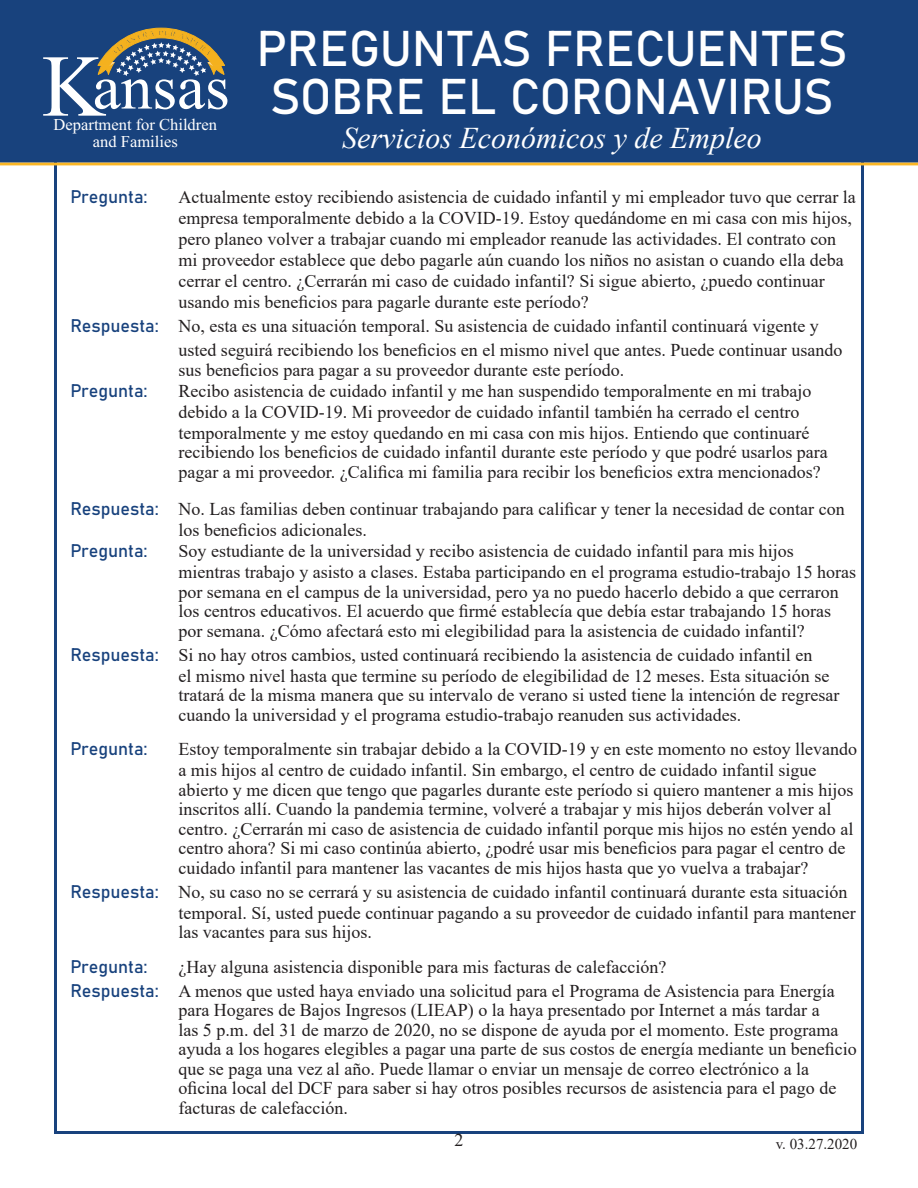
<style>
.page{position:relative;width:918px;height:1188px;background:#fff}
.page>*{position:absolute;margin:0;border:0;box-sizing:border-box;transform-origin:0 0}
.t1{font:49.5px/48px "Bahnschrift";letter-spacing:-.01em;color:#fff}
.t2{font:italic 30px "Times New Roman";color:#fff}
.t3{font:18px/19.8px "Times New Roman";color:#231f20}
.t4{font:18px "Bahnschrift";color:#18427d}
.t5{font:16.5px/16.6px "Times New Roman";color:#fff;text-align:center}
.t6{font:15px "Times New Roman";color:#231f20}
.s1{font-family:"Bahnschrift";color:#18427d}
</style>
<div class="page">
<hr style="left:0;top:162px;width:918px;height:3px;background:#fbb725">
<div style="left:0;top:0;width:918px;height:162px;background:#18427d"></div>
<svg style="left:43px;top:28px;width:184px;height:88px;background:#5d738d"></svg>
<p class="t5" style="left:54px;top:118px;width:165px">Department for Children and Families</p>
<p class="t1" style="left:257px;top:24px;width:593px">PREGUNTAS FRECUENTES<br>SOBRE EL CORONAVIRUS</p>
<p class="t2" style="left:342px;top:118px;width:421px">Servicios Económicos y de Empleo</p>
<p class="t4" style="left:70px;top:186px;width:79px">Pregunta:</p>
<p class="t3" style="left:178px;top:186px;width:679px;line-height:21px">Actualmente estoy recibiendo asistencia de cuidado infantil y mi empleador tuvo que cerrar la empresa temporalmente debido a la COVID-19. Estoy quedándome en mi casa con mis hijos, pero planeo volver a trabajar cuando mi empleador reanude las actividades. El contrato con mi proveedor establece que debo pagarle aún cuando los niños no asistan o cuando ella deba cerrar el centro. ¿Cerrarán mi caso de cuidado infantil? Si sigue abierto, ¿puedo continuar usando mis beneficios para pagarle durante este período?</p>
<p class="t3" style="left:178px;top:314px;width:665px;line-height:24px;text-indent:-108px"><span class="s1">Respuesta:</span> No, esta es una situación temporal. Su asistencia de cuidado infantil continuará vigente y usted seguirá recibiendo los beneficios en el mismo nivel que antes. Puede continuar usando</p>
<p class="t3" style="left:178px;top:359px;width:447px">sus beneficios para pagar a su proveedor durante este período.</p>
<p class="t4" style="left:70px;top:379px;width:79px">Pregunta:</p>
<p class="t3" style="left:178px;top:380px;width:651px;line-height:20.2px">Recibo asistencia de cuidado infantil y me han suspendido temporalmente en mi trabajo debido a la COVID-19. Mi proveedor de cuidado infantil también ha cerrado el centro temporalmente y me estoy quedando en mi casa con mis hijos. Entiendo que continuaré recibiendo los beneficios de cuidado infantil durante este período y que podré usarlos para pagar a mi proveedor. ¿Califica mi familia para recibir los beneficios extra mencionados?</p>
<p class="t3" style="left:178px;top:498px;width:668px;line-height:21px;text-indent:-108px"><span class="s1">Respuesta:</span> No. Las familias deben continuar trabajando para calificar y tener la necesidad de contar con los beneficios adicionales.</p>
<p class="t4" style="left:70px;top:540px;width:79px">Pregunta:</p>
<p class="t3" style="left:178px;top:541px;width:679px">Soy estudiante de la universidad y recibo asistencia de cuidado infantil para mis hijos mientras trabajo y asisto a clases. Estaba participando en el programa estudio-trabajo 15 horas por semana en el campus de la universidad, pero ya no puedo hacerlo debido a que cerraron los centros educativos. El acuerdo que firmé establecía que debía estar trabajando 15 horas por semana. ¿Cómo afectará esto mi elegibilidad para la asistencia de cuidado infantil?</p>
<p class="t3" style="left:178px;top:644px;width:662px;text-indent:-108px"><span class="s1">Respuesta:</span> Si no hay otros cambios, usted continuará recibiendo la asistencia de cuidado infantil en<br>el mismo nivel hasta que termine su período de elegibilidad de 12 meses. Esta situación se tratará de la misma manera que su intervalo de verano si usted tiene la intención de regresar cuando la universidad y el programa estudio-trabajo reanuden sus actividades.</p>
<p class="t4" style="left:70px;top:738px;width:79px">Pregunta:</p>
<p class="t3" style="left:178px;top:739px;width:680px">Estoy temporalmente sin trabajar debido a la COVID-19 y en este momento no estoy llevando a mis hijos al centro de cuidado infantil. Sin embargo, el centro de cuidado infantil sigue abierto y me dicen que tengo que pagarles durante este período si quiero mantener a mis hijos inscritos allí. Cuando la pandemia termine, volveré a trabajar y mis hijos deberán volver al centro. ¿Cerrarán mi caso de asistencia de cuidado infantil porque mis hijos no estén yendo al centro ahora? Si mi caso continúa abierto, ¿podré usar mis beneficios para pagar el centro de cuidado infantil para mantener las vacantes de mis hijos hasta que yo vuelva a trabajar?</p>
<p class="t3" style="left:178px;top:881px;width:679px;line-height:20.2px;text-indent:-108px"><span class="s1">Respuesta:</span> No, su caso no se cerrará y su asistencia de cuidado infantil continuará durante esta situación temporal. Sí, usted puede continuar pagando a su proveedor de cuidado infantil para mantener las vacantes para sus hijos.</p>
<p class="t4" style="left:70px;top:955px;width:79px">Pregunta:</p>
<p class="t3" style="left:178px;top:956px;width:489px">¿Hay alguna asistencia disponible para mis facturas de calefacción?</p>
<p class="t3" style="left:178px;top:980px;width:680px;text-indent:-108px"><span class="s1">Respuesta:</span> A menos que usted haya enviado una solicitud para el Programa de Asistencia para Energía para Hogares de Bajos Ingresos (LIEAP) o la haya presentado por Internet a más tardar a<br>las 5 p.m. del 31 de marzo de 2020, no se dispone de ayuda por el momento. Este programa ayuda a los hogares elegibles a pagar una parte de sus costos de energía mediante un beneficio que se paga una vez al año. Puede llamar o enviar un mensaje de correo electrónico a la oficina local del DCF para saber si hay otros posibles recursos de asistencia para el pago de facturas de calefacción.</p>
<p class="t3" style="left:454px;top:1130px;width:10px">2</p>
<p class="t6" style="left:776px;top:1133px;width:83px">v. 03.27.2020</p>
</div>
